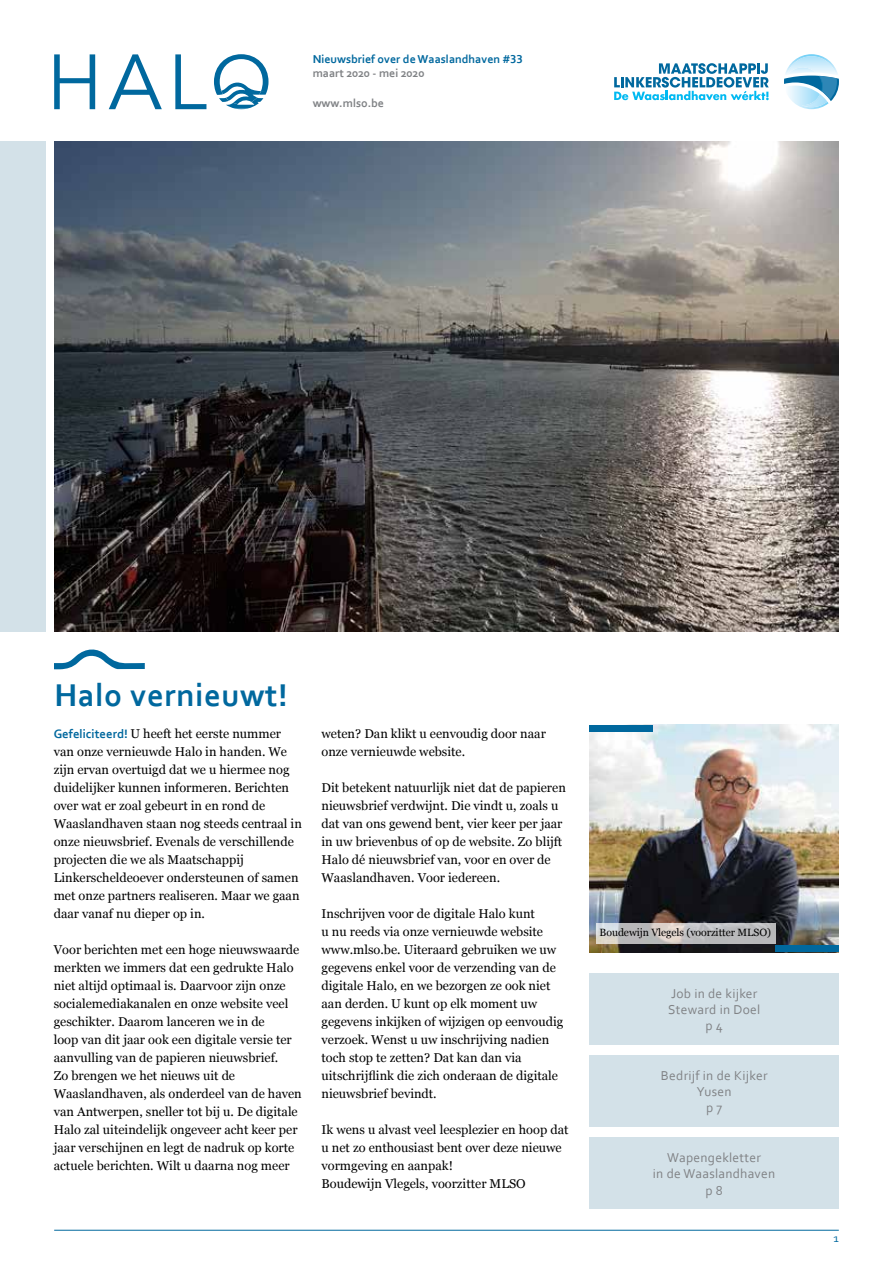
<style>
.page{position:relative;width:893px;height:1263px;background:#fff}
.page>*{position:absolute;margin:0;border:0;box-sizing:border-box;transform-origin:0 0}
.t1{font:700 33px "Corbel";letter-spacing:.02em;color:#00689e}
.t2{font:13.5px/16.2px "Corbel";letter-spacing:.02em;color:#808285;text-align:center}
.t3{font:12.75px/18px "Georgia";color:#000}
.t4{font:700 12px "Corbel";color:#00689e}
.t5{font:700 12px "Corbel";color:#808285}
.t6{font:12px "Corbel";color:#00689e}
.t7{font:10.5px "Georgia";letter-spacing:-.005em;color:#000}
.s1{font-family:"Corbel";font-weight:700;color:#00689e}
</style>
<div class="page">
<hr style="left:54px;top:1230px;width:785px;height:1px;background:#00689e">
<img style="left:589px;top:725px;width:250px;height:227px">
<img style="left:54px;top:141px;width:785px;height:490px">
<div style="left:0;top:141px;width:45px;height:490px;background:#d3e1e8"></div>
<div style="left:589px;top:1138px;width:250px;height:71px;background:#d3e1e8"></div>
<div style="left:589px;top:1055px;width:250px;height:72px;background:#d3e1e8"></div>
<div style="left:589px;top:973px;width:250px;height:71px;background:#d3e1e8"></div>
<div style="left:775px;top:946px;width:64px;height:6px;background:#00689e"></div>
<div style="left:589px;top:725px;width:64px;height:6px;background:#00689e"></div>
<svg style="left:54px;top:649px;width:91px;height:20px"></svg>
<svg style="left:784px;top:54px;width:55px;height:55px"></svg>
<img style="left:818px;top:76px;width:19px;height:24px">
<img style="left:801px;top:94px;width:26px;height:13px">
<svg style="left:614px;top:63px;width:155px;height:37px"></svg>
<svg style="left:54px;top:54px;width:41px;height:55px"></svg>
<svg style="left:109px;top:54px;width:53px;height:55px"></svg>
<svg style="left:175px;top:54px;width:31px;height:55px"></svg>
<svg style="left:214px;top:54px;width:54px;height:56px"></svg>
<svg style="left:596px;top:923px;width:180px;height:20px;background:#c4c2c2"></svg>
<p class="t4" style="left:313px;top:52px;width:212px">Nieuwsbrief over de Waaslandhaven #33</p>
<p class="t5" style="left:313px;top:66px;width:113px">maart 2020 - mei 2020</p>
<p class="t5" style="left:313px;top:96px;width:73px">www.mlso.be</p>
<h1 class="t1" style="left:54px;top:674px;width:235px">Halo vernieuwt!</h1>
<p class="t3" style="left:54px;top:724px;width:250px"><span class="s1">Gefeliciteerd!</span> U heeft het eerste nummer van onze vernieuwde Halo in handen. We zijn ervan overtuigd dat we u hiermee nog duidelijker kunnen informeren. Berichten over wat er zoal gebeurt in en rond de Waaslandhaven staan nog steeds centraal in onze nieuwsbrief. Evenals de verschillende projecten die we als Maatschappij Linkerscheldeoever ondersteunen of samen met onze partners realiseren. Maar we gaan daar vanaf nu dieper op in.</p>
<p class="t3" style="left:54px;top:940px;width:250px">Voor berichten met een hoge nieuwswaarde merkten we immers dat een gedrukte Halo niet altijd optimaal is. Daarvoor zijn onze socialemediakanalen en onze website veel geschikter. Daarom lanceren we in de<br>loop van dit jaar ook een digitale versie ter aanvulling van de papieren nieuwsbrief.<br>Zo brengen we het nieuws uit de Waaslandhaven, als onderdeel van de haven van Antwerpen, sneller tot bij u. De digitale Halo zal uiteindelijk ongeveer acht keer per jaar verschijnen en legt de nadruk op korte actuele berichten. Wilt u daarna nog meer</p>
<p class="t3" style="left:322px;top:724px;width:226px">weten? Dan klikt u eenvoudig door naar onze vernieuwde website.</p>
<p class="t3" style="left:322px;top:778px;width:246px">Dit betekent natuurlijk niet dat de papieren nieuwsbrief verdwijnt. Die vindt u, zoals u dat van ons gewend bent, vier keer per jaar in uw brievenbus of op de website. Zo blijft Halo dé nieuwsbrief van, voor en over de Waaslandhaven. Voor iedereen.</p>
<p class="t3" style="left:322px;top:904px;width:243px">Inschrijven voor de digitale Halo kunt<br>u nu reeds via onze vernieuwde website www.mlso.be. Uiteraard gebruiken we uw gegevens enkel voor de verzending van de digitale Halo, en we bezorgen ze ook niet aan derden. U kunt op elk moment uw gegevens inkijken of wijzigen op eenvoudig verzoek. Wenst u uw inschrijving nadien toch stop te zetten? Dat kan dan via uitschrijflink die zich onderaan de digitale nieuwsbrief bevindt.</p>
<p class="t3" style="left:322px;top:1120px;width:248px">Ik wens u alvast veel leesplezier en hoop dat u net zo enthousiast bent over deze nieuwe vormgeving en aanpak!<br>Boudewijn Vlegels, voorzitter MLSO</p>
<p class="t7" style="left:600px;top:925px;width:173px">Boudewijn Vlegels (voorzitter MLSO)</p>
<p class="t2" style="left:668px;top:985px;width:94px">Job in de kijker<br>Steward in Doel p 4</p>
<p class="t2" style="left:661px;top:1067px;width:108px">Bedrijf in de Kijker<br>Yusen<br>p7</p>
<p class="t2" style="left:653px;top:1149px;width:124px">Wapengekletter<br>in de Waaslandhaven p 8</p>
<p class="t6" style="left:833px;top:1231px;width:7px">1</p>
</div>
